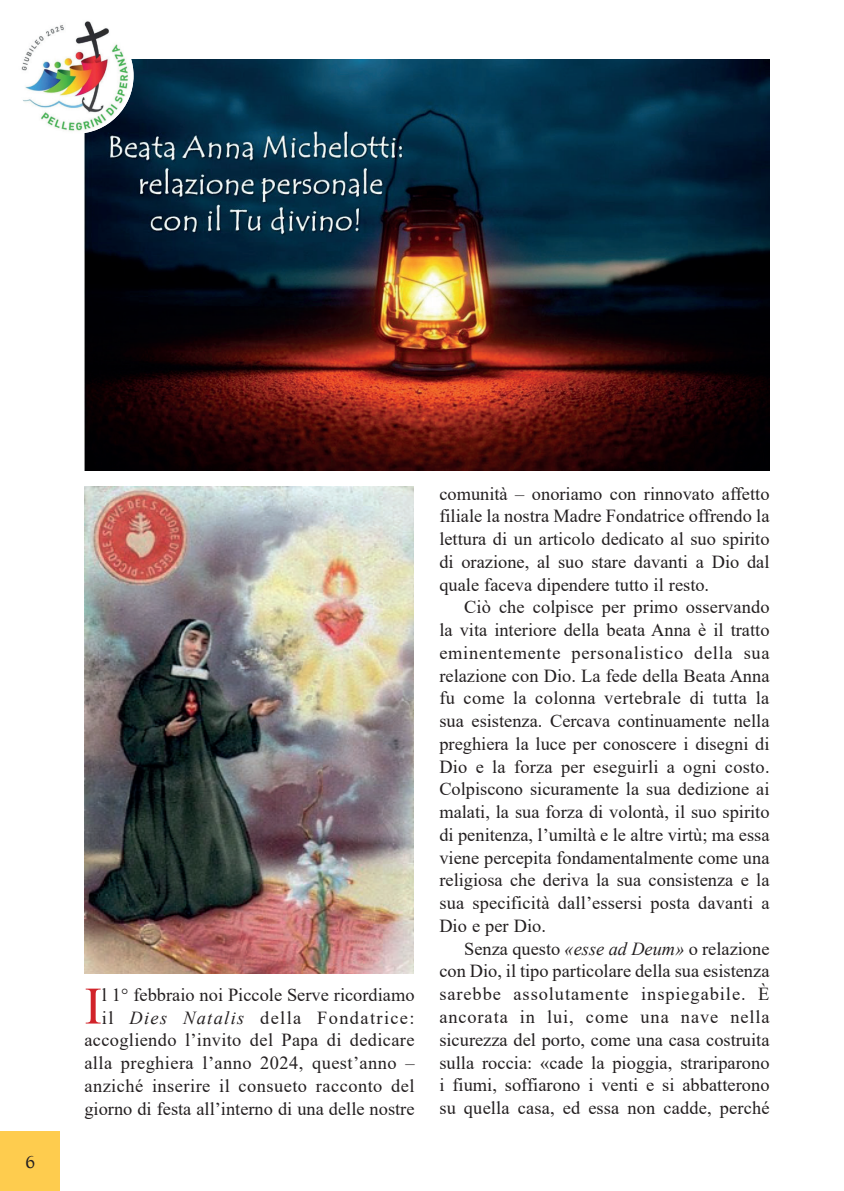
<style>
.page{position:relative;width:844px;height:1191px;background:#fff}
.page>*{position:absolute;margin:0;border:0;box-sizing:border-box;transform-origin:0 0}
.t1{font:52.68px "Times New Roman";color:#d1232a}
.t2{font:18.38px/22.8px "Times New Roman";letter-spacing:.01em;color:#231f20;text-align:justify}
.t3{font:17.5px "Life";color:#231f20}
.s1{font-style:italic}
</style>
<div class="page">
<div style="left:0;top:1131px;width:60px;height:60px;background:#fecc4e"></div>
<img style="left:84px;top:60px;width:685px;height:410px">
<img style="left:21px;top:21px;width:112px;height:113px">
<img style="left:84px;top:487px;width:329px;height:486px">
<p class="t3" style="left:26px;top:1151px;width:11px">6</p>
<p class="t2" style="left:84px;top:982px;width:331px;text-align:right">l 1° febbraio noi Piccole Serve ricordiamo<br>il <span class="s1">Dies Natalis</span> della Fondatrice: accogliendo l’invito del Papa di dedicare alla preghiera l’anno 2024, quest’anno – anziché inserire il consueto racconto del giorno di festa all’interno di una delle nostre</p>
<h1 class="t1" style="left:84px;top:968px;width:19px">I</h1>
<p class="t2" style="left:439px;top:481px;width:331px">comunità – onoriamo con rinnovato affetto filiale la nostra Madre Fondatrice offrendo la lettura di un articolo dedicato al suo spirito di orazione, al suo stare davanti a Dio dal quale faceva dipendere tutto il resto.</p>
<p class="t2" style="left:439px;top:595px;width:332px;text-indent:25px">Ciò che colpisce per primo osservando la vita interiore della beata Anna è il tratto eminentemente personalistico della sua relazione con Dio. La fede della Beata Anna fu come la colonna vertebrale di tutta la sua esistenza. Cercava continuamente nella preghiera la luce per conoscere i disegni di Dio e la forza per eseguirli a ogni costo.<br>Colpiscono sicuramente la sua dedizione ai malati, la sua forza di volontà, il suo spirito di penitenza, l’umiltà e le altre virtù; ma essa viene percepita fondamentalmente come una religiosa che deriva la sua consistenza e la sua specificità dall’essersi posta davanti a Dio e per Dio.</p>
<p class="t2" style="left:439px;top:936px;width:332px;text-indent:25px">Senza questo <span class="s1">«esse ad Deum»</span> o relazione con Dio, il tipo particolare della sua esistenza sarebbe assolutamente inspiegabile. È ancorata in lui, come una nave nella sicurezza del porto, come una casa costruita sulla roccia: «cade la pioggia, strariparono i fiumi, soffiarono i venti e si abbatterono su quella casa, ed essa non cadde, perché</p>
</div>
